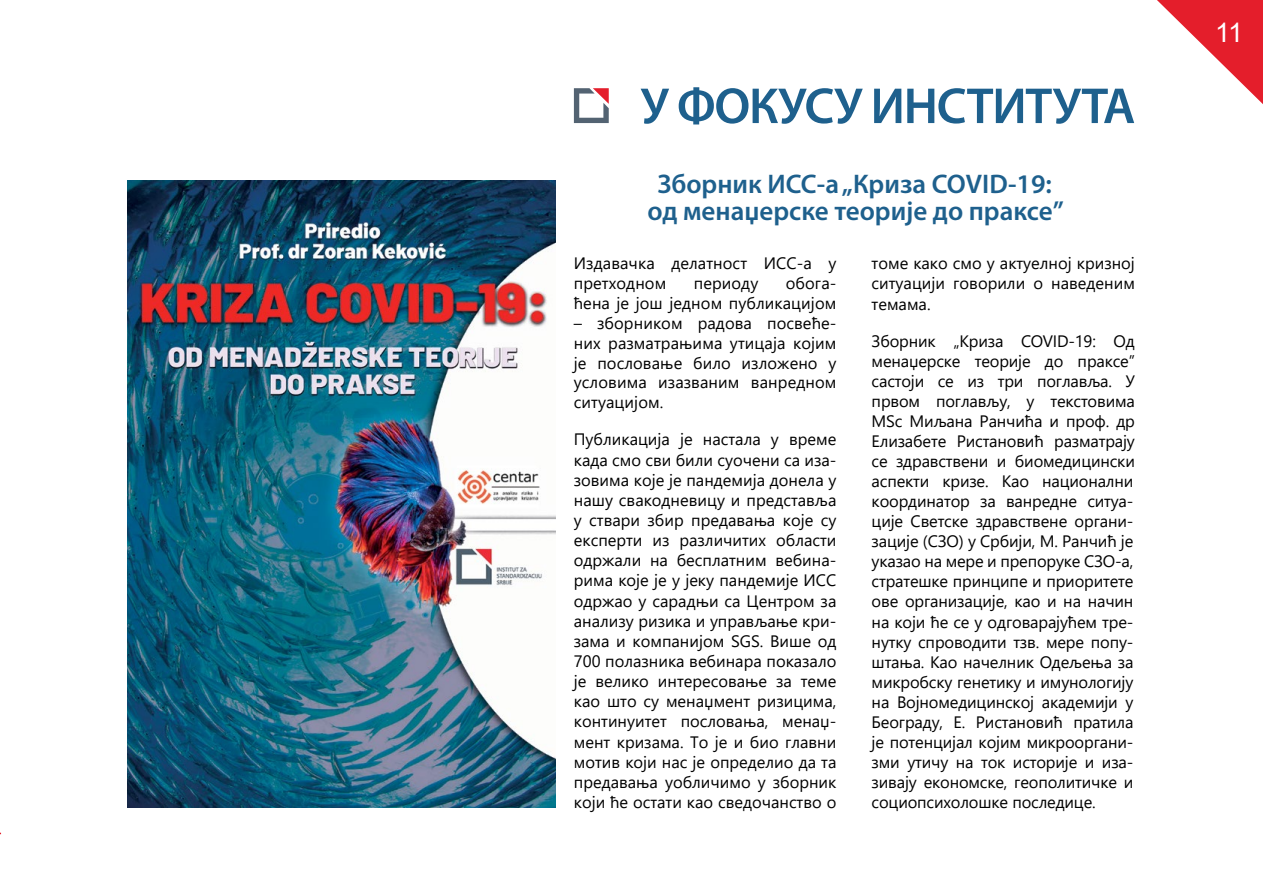
<style>
.page{position:relative;width:1263px;height:893px;background:#fff}
.page>*{position:absolute;margin:0;border:0;box-sizing:border-box;transform-origin:0 0}
.t1{font:600 51px "Myriad Pro";letter-spacing:-.025em;color:#1e608d}
.t2{font:600 27px/27px "Myriad Pro";color:#1e608d;text-align:center}
.t3{font:27px "Arial";color:#fff}
.t4{font:16.5px/20.1px "Segoe UI";color:#000;text-align:justify}
</style>
<div class="page">
<svg style="left:1157px;top:0;width:106px;height:104px"></svg>
<img style="left:128px;top:180px;width:427px;height:627px">
<svg style="left:574px;top:88px;width:35px;height:35px"></svg>
<h1 class="t1" style="left:640px;top:78px;width:496px">У ФОКУСУ ИНСТИТУТА</h1>
<h2 class="t2" style="left:647px;top:170px;width:418px">Зборник ИСС-a „Криза COVID-19: од менаџерске теорије до праксе”</h2>
<p class="t4" style="left:574px;top:252px;width:264px">Издавачка делатност ИСС-а у претходном</p>
<p class="t4" style="left:574px;top:272px;width:264px;text-align:right">обога-<br>ћена је још једном публикацијом</p>
<p class="t4" style="left:574px;top:312px;width:264px">– зборником радова посвеће&shy;них разматрањима утицаја којим је пословање било изложено у условима изазваним ванредном ситуацијом.</p>
<p class="t4" style="left:574px;top:428px;width:264px">Публикација је настала у време када смо сви били суочени са иза&shy;зовима које је пандемија донела у нашу свакодневицу и представља у ствари збир предавања које су експерти из различитих области одржали на бесплатним вебина&shy;рима које је у јеку пандемије ИСС одржао у сарадњи са Центром за анализу ризика и управљање кри&shy;зама и компанијом SGS. Више од 700 полазника вебинара показало је велико интересовање за теме као што су менаџмент ризицима, континуитет пословања, менаџ&shy;мент кризама. То је и био главни мотив који нас је определио да та предавања уобличимо у зборник који ће остати као сведочанство о</p>
<p class="t4" style="left:694px;top:272px;width:66px">периоду</p>
<p class="t4" style="left:872px;top:252px;width:265px">томе како смо у актуелној кризној ситуацији говорили о наведеним темама.</p>
<p class="t4" style="left:872px;top:329px;width:265px">Зборник „Криза COVID-19: Од менаџерске теорије до праксе” састоји се из три поглавља. У првом поглављу, у текстовима MSc Миљана Ранчића и проф. др Елизабете Ристановић разматрају се здравствени и биомедицински аспекти кризе. Као национални координатор за ванредне ситуа&shy;ције Светске здравствене органи&shy;зације (СЗО) у Србији, М. Ранчић је указао на мере и препоруке СЗО-а, стратешке принципе и приоритете ове организације, као и на начин на који ће се у одговарајућем тре&shy;нутку спроводити тзв. мере попу&shy;штања. Као начелник Одељења за микробску генетику и имунологију на Војномедицинској академији у Београду, Е. Ристановић пратила је потенцијал којим микрооргани&shy;зми утичу на ток историје и иза&shy;зивају економске, геополитичке и социопсихолошке последице.</p>
<h2 class="t3" style="left:1215px;top:14px;width:30px">11</h2>
</div>
